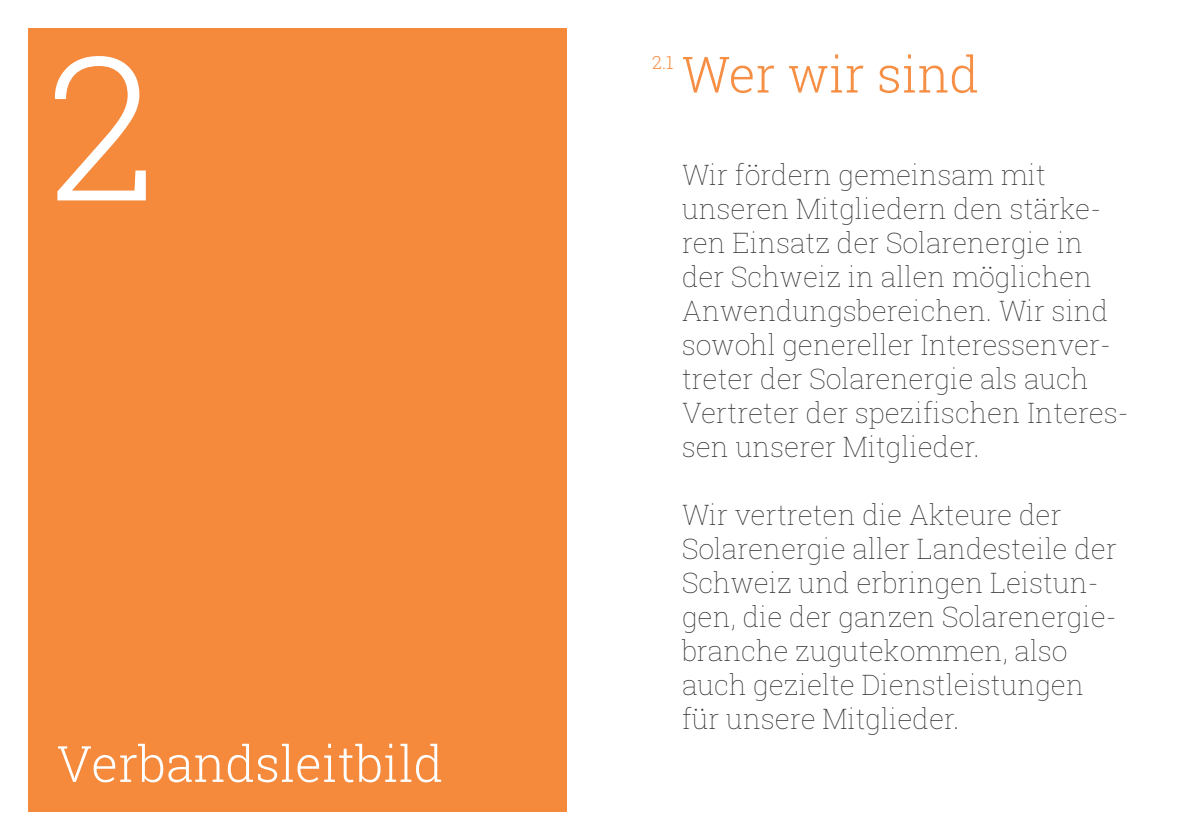
<style>
.page{position:relative;width:1191px;height:840px;background:#fff}
.page>*{position:absolute;margin:0;border:0;box-sizing:border-box;transform-origin:0 0}
.Titel_Roboto_Slab_35{font:300 200px "Roboto Slab";color:#fff}
.Titel_Roboto_Slab_35-2{font:300 50px "Roboto Slab";color:#fff}
.Titel_Roboto_Slab_35-3{font:300 50px "Roboto Slab";color:#f68e44}
.Quotes_Roboto_Slab_2{font:100 28px/34px "Roboto Slab";color:#312f30}
.Rubrik{font:300 18px "Roboto Slab";color:#f68e44}
</style>
<div class="page">
<div style="left:28px;top:28px;width:539px;height:783px;background:#f5893c"></div>
<p class="Titel_Roboto_Slab_35" style="left:48px;top:-9px;width:111px">2</p>
<p class="Titel_Roboto_Slab_35-2" style="left:57px;top:729px;width:388px">Verbandsleitbild</p>
<p class="Rubrik" style="left:652px;top:50px;width:23px">2.1</p>
<p class="Titel_Roboto_Slab_35-3" style="left:682px;top:40px;width:299px">Wer wir sind</p>
<p class="Quotes_Roboto_Slab_2" style="left:682px;top:157px;width:448px">Wir fördern gemeinsam mit unseren Mitgliedern den stärke&shy;ren Einsatz der Solarenergie in der Schweiz in allen möglichen<br>Anwendungsbereichen. Wir sind sowohl genereller Interessenver&shy;treter der Solarenergie als auch<br>Vertreter der spezifischen Interes&shy;sen unserer Mitglieder.</p>
<p class="Quotes_Roboto_Slab_2" style="left:682px;top:497px;width:436px">Wir vertreten die Akteure der<br>Solarenergie aller Landesteile der<br>Schweiz und erbringen Leistun&shy;gen, die der ganzen Solarenergie&shy;branche zugutekommen, also auch gezielte Dienstleistungen für unsere Mitglieder.</p>
</div>
